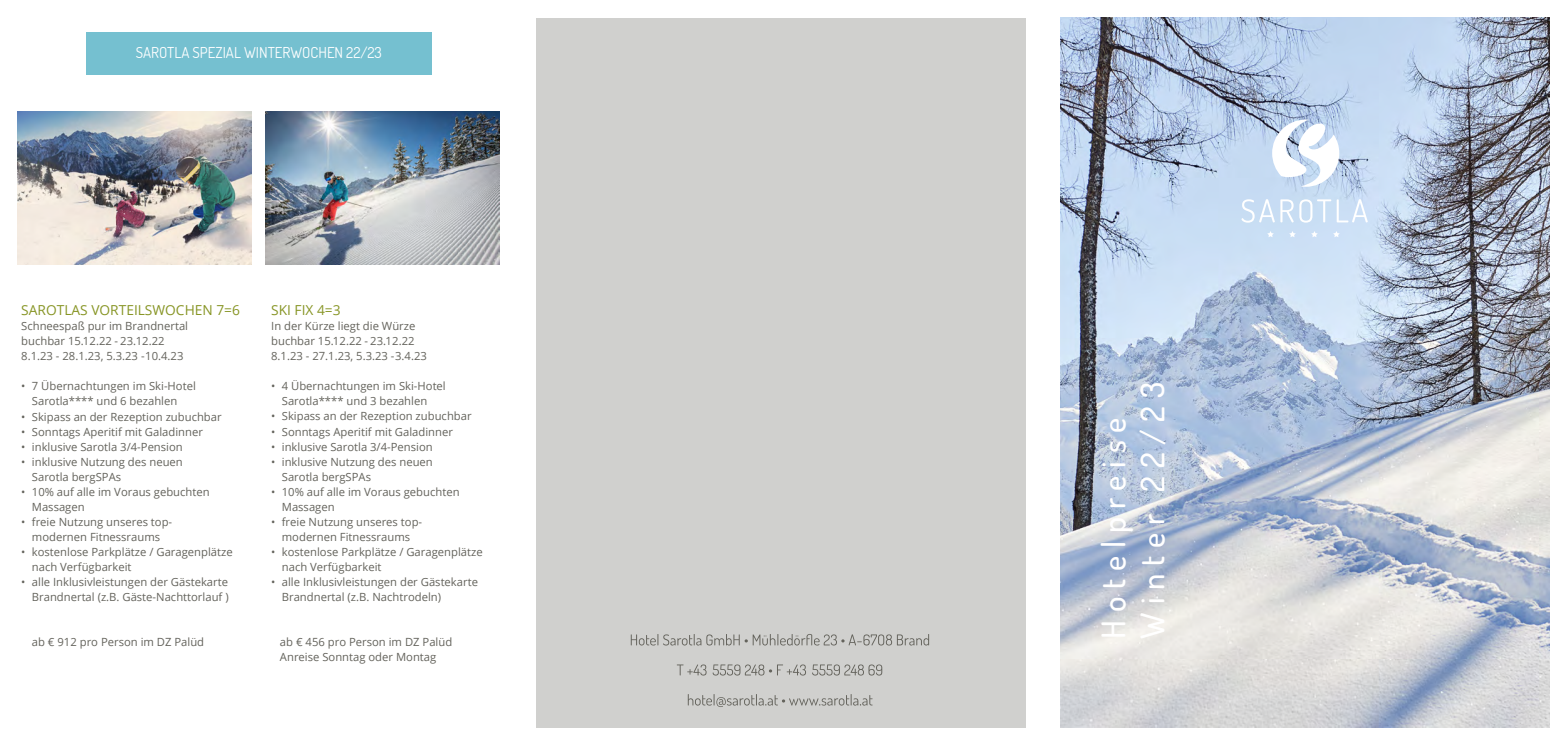
<style>
.page{position:relative;width:1567px;height:745px;background:#fff}
.page>*{position:absolute;margin:0;border:0;box-sizing:border-box;transform-origin:0 0}
.t1{font:500 32.5px/39px "Dosis";letter-spacing:.24em;color:#fff}
.t2{font:15px "Dosis";color:#fff}
.t3{font:13.75px "Open Sans";color:#879525}
.t4{font:11.25px/15px "Open Sans";color:#64635c}
</style>
<div class="page">
<img style="left:18px;top:112px;width:234px;height:152px">
<img style="left:266px;top:112px;width:234px;height:152px">
<div style="left:536px;top:18px;width:489px;height:708px;background:#d0d0ce"></div>
<img style="left:1060px;top:18px;width:488px;height:708px">
<svg style="left:1267px;top:231px;width:6px;height:6px"></svg>
<svg style="left:1288px;top:231px;width:7px;height:6px"></svg>
<svg style="left:1310px;top:231px;width:7px;height:6px"></svg>
<svg style="left:1332px;top:231px;width:7px;height:6px"></svg>
<svg style="left:1241px;top:199px;width:33px;height:23px"></svg>
<svg style="left:1280px;top:199px;width:13px;height:23px"></svg>
<svg style="left:1299px;top:199px;width:68px;height:23px"></svg>
<svg style="left:1271px;top:119px;width:68px;height:68px"></svg>
<div style="left:86px;top:32px;width:345px;height:42px;background:#75c0d0"></div>
<svg style="left:687px;top:694px;width:185px;height:12px"></svg>
<svg style="left:677px;top:664px;width:205px;height:11px"></svg>
<svg style="left:630px;top:634px;width:299px;height:11px"></svg>
<h2 class="t2" style="left:136px;top:43px;width:248px">SAROTLA SPEZIAL WINTERWOCHEN 22/23</h2>
<p class="t3" style="left:21px;top:301px;width:220px">SAROTLAS VORTEILSWOCHEN 7=6</p>
<p class="t4" style="left:21px;top:318px;width:168px">Schneespaß pur im Brandnertal buchbar 15.12.22 - 23.12.22<br>8.1.23 - 28.1.23, 5.3.23 -10.4.23</p>
<p class="t4" style="left:32px;top:378px;width:165px;text-indent:-11px">• 7 Übernachtungen im Ski-Hotel<br>Sarotla**** und 6 bezahlen</p>
<p class="t4" style="left:21px;top:408px;width:202px">• Skipass an der Rezeption zubuchbar</p>
<p class="t4" style="left:21px;top:423px;width:183px">• Sonntags Aperitif mit Galadinner</p>
<p class="t4" style="left:21px;top:438px;width:163px">• inklusive Sarotla 3/4-Pension</p>
<p class="t4" style="left:32px;top:453px;width:152px;text-indent:-11px">• inklusive Nutzung des neuen<br>Sarotla bergSPAs</p>
<p class="t4" style="left:32px;top:483px;width:179px;text-indent:-11px">• 10% auf alle im Voraus gebuchten<br>Massagen</p>
<p class="t4" style="left:21px;top:513px;width:152px;text-align:center">• freie Nutzung unseres top&shy;modernen Fitnessraums</p>
<p class="t4" style="left:32px;top:543px;width:202px;text-indent:-11px">• kostenlose Parkplätze / Garagenplätze nach Verfügbarkeit</p>
<p class="t4" style="left:21px;top:573px;width:209px;text-align:right">• alle Inklusivleistungen der Gästekarte<br>Brandnertal (z.B. Gäste-Nachttorlauf )</p>
<p class="t4" style="left:32px;top:633px;width:174px">ab € 912 pro Person im DZ Palüd</p>
<p class="t3" style="left:271px;top:301px;width:71px">SKI FIX 4=3</p>
<p class="t4" style="left:271px;top:318px;width:157px">In der Kürze liegt die Würze buchbar 15.12.22 - 23.12.22<br>8.1.23 - 27.1.23, 5.3.23 -3.4.23</p>
<p class="t4" style="left:282px;top:378px;width:165px;text-indent:-11px">• 4 Übernachtungen im Ski-Hotel<br>Sarotla**** und 3 bezahlen</p>
<p class="t4" style="left:271px;top:408px;width:202px">• Skipass an der Rezeption zubuchbar</p>
<p class="t4" style="left:271px;top:423px;width:183px">• Sonntags Aperitif mit Galadinner</p>
<p class="t4" style="left:271px;top:438px;width:163px">• inklusive Sarotla 3/4-Pension</p>
<p class="t4" style="left:282px;top:453px;width:152px;text-indent:-11px">• inklusive Nutzung des neuen<br>Sarotla bergSPAs</p>
<p class="t4" style="left:282px;top:483px;width:179px;text-indent:-11px">• 10% auf alle im Voraus gebuchten<br>Massagen</p>
<p class="t4" style="left:271px;top:513px;width:152px;text-align:center">• freie Nutzung unseres top&shy;modernen Fitnessraums</p>
<p class="t4" style="left:282px;top:543px;width:202px;text-indent:-11px">• kostenlose Parkplätze / Garagenplätze nach Verfügbarkeit</p>
<p class="t4" style="left:282px;top:573px;width:198px;text-indent:-11px">• alle Inklusivleistungen der Gästekarte<br>Brandnertal (z.B. Nachtrodeln)</p>
<p class="t4" style="left:280px;top:633px;width:174px">ab € 456 pro Person im DZ Palüd<br>Anreise Sonntag oder Montag</p>
<h1 class="t1" style="left:1093px;top:638px;width:258px;rotate:-90deg">Hotelpreise<br>Winter 22/23</h1>
</div>
